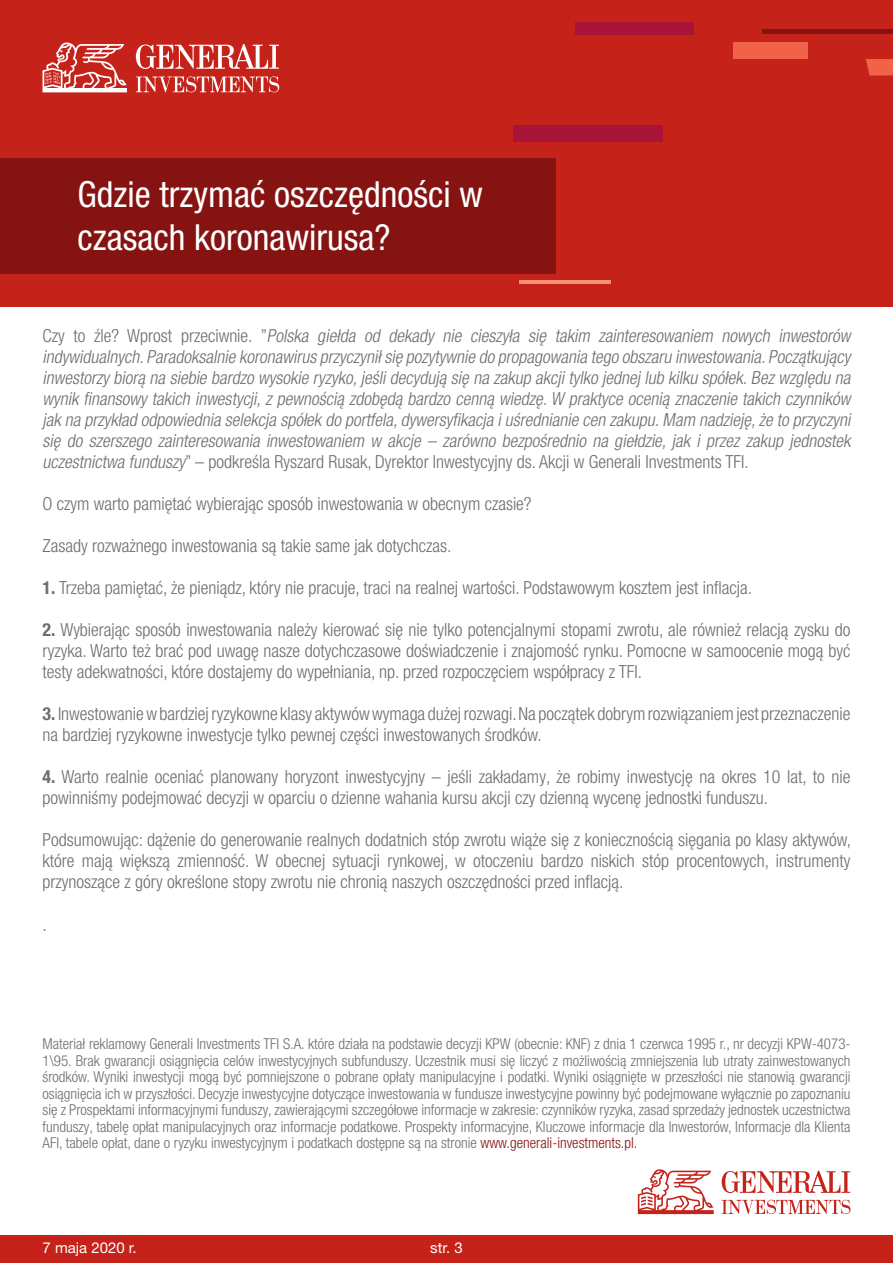
<style>
.page{position:relative;width:893px;height:1263px;background:#fff}
.page>*{position:absolute;margin:0;border:0;box-sizing:border-box;transform-origin:0 0}
.t1{font:condensed 36px/43.2px "Helvetica Neue LT Pro";color:#fff}
._04_Copy_10_pt{font:300 condensed 18px/21px "Helvetica Neue LT Pro";color:#6c6d70;text-align:justify}
._04_Copy_10_pt-2{font:italic 300 condensed 18px/21px "Helvetica Neue LT Pro";color:#6c6d70;text-align:justify}
.t2{font:300 condensed 15px/16.5px "Helvetica Neue LT Pro";color:#6c6d70;text-align:justify}
.t3{font:15px "Helvetica Neue LT Pro";color:#fff}
.s1{font-style:normal}
.s2{font-weight:700}
.s3{color:#851312}
</style>
<div class="page">
<div style="left:0;top:1235px;width:893px;height:28px;background:#c5221a"></div>
<svg style="left:638px;top:1169px;width:76px;height:45px"></svg>
<svg style="left:722px;top:1200px;width:128px;height:14px"></svg>
<svg style="left:722px;top:1171px;width:128px;height:22px"></svg>
<div style="left:0;top:0;width:893px;height:307px;background:#c5221a"></div>
<div style="left:575px;top:22px;width:118px;height:12px;background:#a81437"></div>
<div style="left:513px;top:125px;width:149px;height:17px;background:#a81437"></div>
<hr style="left:762px;top:30px;width:131px;height:4px;background:#851312">
<div style="left:733px;top:43px;width:75px;height:16px;background:#f16349"></div>
<svg style="left:866px;top:59px;width:27px;height:17px"></svg>
<hr style="left:519px;top:280px;width:91px;height:4px;background:#f59174">
<div style="left:0;top:158px;width:556px;height:116px;background:#851312"></div>
<svg style="left:136px;top:76px;width:143px;height:16px"></svg>
<svg style="left:136px;top:44px;width:143px;height:25px"></svg>
<svg style="left:43px;top:42px;width:84px;height:50px"></svg>
<p class="t1" style="left:78px;top:172px;width:407px">Gdzie trzymać oszczędności w czasach koronawirusa?</p>
<p class="_04_Copy_10_pt-2" style="left:43px;top:325px;width:813px"><span class="s1">C z y t o ź l e ? W p r o s t p r z e c i w n i e . ”</span> Polska giełda od dekady nie cieszyła się takim zainteresowaniem nowych inwestorów indywidualnych.Paradoksalnie koronawirus przyczyniłsię pozytywnie do propagowania tego obszaru inwestowania.Początkujący inwestorzybiorą na siebie bardzo wysokie ryzyko,jeślidecydują się na zakup akcj itylko jednej lub kilku spółek.Bezwzględu na wynik finansowy takich inwestycji,z pewnością zdobędą bardzo cenną wiedzę.W praktyce ocenią znaczenie takich czynników jak na przykład odpowiednia selekcja spółek do portfela,dywersyfikacja iuśrednianie cen zakupu.Mam nadzieję,że to przyczyni się do szerszego zainteresowania inwestowaniem w akcje – zarówno bezpośrednio na giełdzie, jak i przez zakup jednostek uczestnictwa funduszy<span class="s1">” – podkreśla Ryszard Rusak, Dyrektor Inwestycyjny ds. Akcji w Generali Investments TFI.</span></p>
<p class="_04_Copy_10_pt" style="left:43px;top:493px;width:491px">O czym warto pamiętać wybierając sposób inwestowania w obecnym czasie?</p>
<p class="_04_Copy_10_pt" style="left:43px;top:535px;width:411px">Zasady rozważnego inwestowania są takie same jak dotychczas.</p>
<p class="_04_Copy_10_pt" style="left:43px;top:577px;width:711px"><span class="s2">1.</span> Trzeba pamiętać, że pieniądz, który nie pracuje, traci na realnej wartości. Podstawowym kosztem jest inflacja.</p>
<p class="_04_Copy_10_pt" style="left:43px;top:619px;width:809px"><span class="s2">2.</span> Wybierając sposób inwestowania należy kierować się nie tylko potencjalnymi stopami zwrotu, ale również relacją zysku do ryzyka. Warto też brać pod uwagę nasze dotychczasowe doświadczenie i znajomość rynku. Pomocne w samoocenie mogą być testy adekwatności, które dostajemy do wypełniania, np. przed rozpoczęciem współpracy z TFI.</p>
<p class="_04_Copy_10_pt" style="left:43px;top:703px;width:809px"><span class="s2">3.</span> Inwestowanie w bardziej ryzykowne klasy aktywów wymaga dużej rozwagi. Na początek dobrym rozwiązaniem jest przeznaczenie na bardziej ryzykowne inwestycje tylko pewnej części inwestowanych środków.</p>
<p class="_04_Copy_10_pt" style="left:43px;top:766px;width:809px"><span class="s2">4.</span> Warto realnie oceniać planowany horyzont inwestycyjny – jeśli zakładamy, że robimy inwestycję na okres 10 lat, to nie powinniśmy podejmować decyzji w oparciu o dzienne wahania kursu akcji czy dzienną wycenę jednostki funduszu.</p>
<p class="_04_Copy_10_pt" style="left:43px;top:829px;width:810px">Podsumowując: dążenie do generowanie realnych dodatnich stóp zwrotu wiąże się z koniecznością sięgania po klasy aktywów, które mają większą zmienność. W obecnej sytuacji rynkowej, w otoczeniu bardzo niskich stóp procentowych, instrumenty przynoszące z góry określone stopy zwrotu nie chronią naszych oszczędności przed inflacją.</p>
<p class="_04_Copy_10_pt" style="left:43px;top:913px;width:6px">.</p>
<p class="t2" style="left:43px;top:1035px;width:809px">Materiał reklamowy Generali Investments TFI S.A. które działa na podstawie decyzji KPW (obecnie: KNF) z dnia 1 czerwca 1995 r., nr decyzji KPW-4073- 1\95. Brak gwarancji osiągnięcia celów inwestycyjnych subfunduszy. Uczestnik musi się liczyć z możliwością zmniejszenia lub utraty zainwestowanych środków. Wyniki inwestycji mogą być pomniejszone o pobrane opłaty manipulacyjne i podatki. Wyniki osiągnięte w przeszłości nie stanowią gwarancji osiągnięcia ich w przyszłości. Decyzje inwestycyjne dotyczące inwestowania w fundusze inwestycyjne powinny być podejmowane wyłącznie po zapoznaniu się z Prospektami informacyjnymi funduszy, zawierającymi szczegółowe informacje w zakresie: czynników ryzyka, zasad sprzedaży jednostek uczestnictwa funduszy, tabelę opłat manipulacyjnych oraz informacje podatkowe. Prospekty informacyjne, Kluczowe informacje dla Inwestorów, Informacje dla Klienta AFI, tabele opłat, dane o ryzyku inwestycyjnym i podatkach dostępne są na stronie <span class="s3">www.generali-investments.pl.</span></p>
<p class="t3" style="left:43px;top:1238px;width:96px">7 maja 2020 r.</p>
<p class="t3" style="left:430px;top:1238px;width:34px">str. 3</p>
</div>
